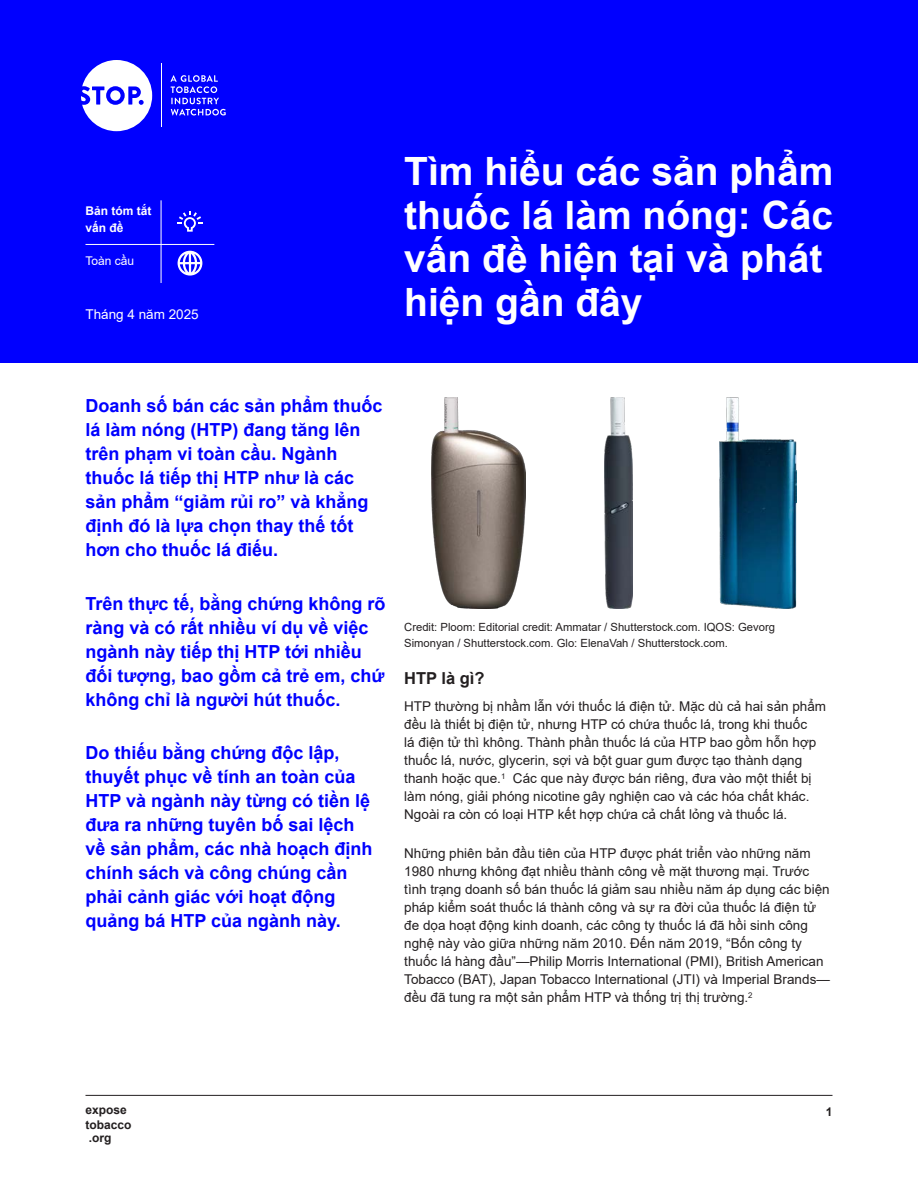
<style>
.page{position:relative;width:918px;height:1188px;background:#fff}
.page>*{position:absolute;margin:0;border:0;box-sizing:border-box;transform-origin:0 0}
.H1_-_Title{font:700 39px/43.5px "Arial";color:#fff}
.H3_-_Intro_Blurb{font:700 18px/24px "Arial";color:#00f}
.H4_-_Copy_Subheading{font:700 16.5px "Arial";color:#231f20}
.P_-_Body_Copy{font:13.5px/18px "Arial";color:#231f20}
.t1{font:13.5px "Arial";color:#fff}
.t2{font:700 12px/13.8px "Arial";color:#231f20}
.P_-_Category{font:700 12px/16.5px "Arial";color:#fff}
.t3{font:12px "Arial";color:#fff}
.P_-_Photo_Caption{font:11.25px/16.5px "Arial";color:#231f20}
</style>
<div class="page">
<hr style="left:86px;top:1095px;width:746px;height:1px;background:#231f20">
<div style="left:0;top:0;width:918px;height:363px;background:#00f"></div>
<hr style="left:161px;top:200px;width:1px;height:83px;background:#fff">
<hr style="left:86px;top:244px;width:128px;height:1px;background:#fff">
<svg style="left:81px;top:60px;width:71px;height:71px"></svg>
<div style="left:110px;top:90px;width:11px;height:11px;background:#fff;border-radius:50%"></div>
<hr style="left:161px;top:64px;width:1px;height:63px;background:#fff">
<svg style="left:170px;top:75px;width:56px;height:41px"></svg>
<svg style="left:178px;top:211px;width:24px;height:21px"></svg>
<svg style="left:178px;top:251px;width:24px;height:25px"></svg>
<img style="left:431px;top:397px;width:95px;height:211px">
<img style="left:605px;top:397px;width:27px;height:211px">
<img style="left:720px;top:397px;width:76px;height:211px">
<p class="P_-_Category" style="left:86px;top:203px;width:67px">Bản tóm tắt vấn đề</p>
<h5 class="t3" style="left:86px;top:253px;width:50px">Toàn cầu</h5>
<h5 class="t1" style="left:86px;top:305px;width:115px">Tháng 4 năm 2025</h5>
<p class="H1_-_Title" style="left:404px;top:150px;width:431px">Tìm hiểu các sản phẩm thuốc lá làm nóng: Các vấn đề hiện tại và phát hiện gần đây</p>
<p class="H3_-_Intro_Blurb" style="left:86px;top:394px;width:299px">Doanh số bán các sản phẩm thuốc lá làm nóng (HTP) đang tăng lên trên phạm vi toàn cầu. Ngành thuốc lá tiếp thị HTP như là các sản phẩm “giảm rủi ro” và khẳng định đó là lựa chọn thay thế tốt hơn cho thuốc lá điếu.</p>
<p class="H3_-_Intro_Blurb" style="left:86px;top:591px;width:302px">Trên thực tế, bằng chứng không rõ ràng và có rất nhiều ví dụ về việc ngành này tiếp thị HTP tới nhiều đối tượng, bao gồm cả trẻ em, chứ không chỉ là người hút thuốc.</p>
<p class="H3_-_Intro_Blurb" style="left:86px;top:741px;width:289px">Do thiếu bằng chứng độc lập, thuyết phục về tính an toàn của<br>HTP và ngành này từng có tiền lệ đưa ra những tuyên bố sai lệch về sản phẩm, các nhà hoạch định chính sách và công chúng cần phải cảnh giác với hoạt động quảng bá HTP của ngành này.</p>
<p class="P_-_Photo_Caption" style="left:404px;top:618px;width:372px">Credit: Ploom: Editorial credit: Ammatar / Shutterstock.com. IQOS: Gevorg<br>Simonyan / Shutterstock.com. Glo: ElenaVah / Shutterstock.com.</p>
<p class="H4_-_Copy_Subheading" style="left:404px;top:667px;width:82px">HTP là gì?</p>
<p class="P_-_Body_Copy" style="left:404px;top:697px;width:423px">HTP thường bị nhầm lẫn với thuốc lá điện tử. Mặc dù cả hai sản phẩm đều là thiết bị điện tử, nhưng HTP có chứa thuốc lá, trong khi thuốc<br>lá điện tử thì không. Thành phần thuốc lá của HTP bao gồm hỗn hợp thuốc lá, nước, glycerin, sợi và bột guar gum được tạo thành dạng thanh hoặc que.<sup>1</sup> Các que này được bán riêng, đưa vào một thiết bị làm nóng, giải phóng nicotine gây nghiện cao và các hóa chất khác.<br>Ngoài ra còn có loại HTP kết hợp chứa cả chất lỏng và thuốc lá.</p>
<p class="P_-_Body_Copy" style="left:404px;top:844px;width:427px">Những phiên bản đầu tiên của HTP được phát triển vào những năm 1980 nhưng không đạt nhiều thành công về mặt thương mại. Trước tình trạng doanh số bán thuốc lá giảm sau nhiều năm áp dụng các biện pháp kiểm soát thuốc lá thành công và sự ra đời của thuốc lá điện tử đe dọa hoạt động kinh doanh, các công ty thuốc lá đã hồi sinh công nghệ này vào giữa những năm 2010. Đến năm 2019, “Bốn công ty thuốc lá hàng đầu”—Philip Morris International (PMI), British American Tobacco (BAT), Japan Tobacco International (JTI) và Imperial Brands— đều đã tung ra một sản phẩm HTP và thống trị thị trường.<sup>2</sup></p>
<p class="t2" style="left:86px;top:1103px;width:43px">expose</p>
<p class="t2" style="left:826px;top:1105px;width:8px">1</p>
<p class="t2" style="left:86px;top:1118px;width:48px">tobacco .org</p>
</div>
